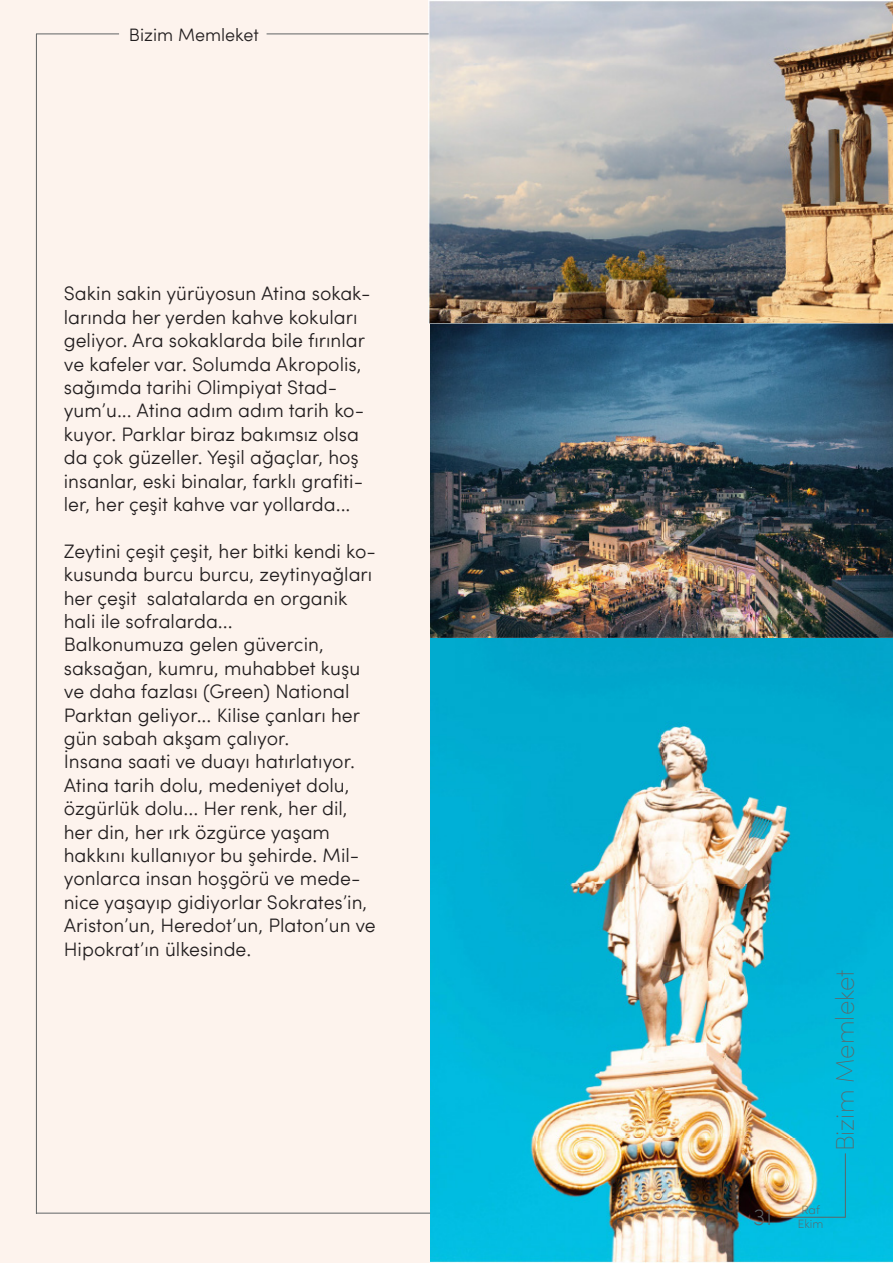
<style>
.page{position:relative;width:893px;height:1263px;background:#fdf3ed}
.page>*{position:absolute;margin:0;border:0;box-sizing:border-box;transform-origin:0 0}
.t1{font:200 25.5px "Sofia W03";color:#606465}
.t2{font:200 22.5px "Sofia W03";color:#606465}
.t3{font:300 19.5px/23.4px "Sofia W03";color:#231f20}
.t4{font:300 18px "Sofia W03";color:#231f20}
.t5{font:200 12px "Sofia W03";color:#606465}
</style>
<div class="page">
<img style="left:430px;top:637px;width:463px;height:626px">
<hr style="left:781px;top:1217px;width:64px;height:1px;background:#606465">
<hr style="left:845px;top:1153px;width:1px;height:64px;background:#606465">
<img style="left:429px;top:0;width:464px;height:637px">
<hr style="left:36px;top:34px;width:83px;height:1px;background:#606465">
<hr style="left:36px;top:34px;width:1px;height:1180px;background:#606465">
<hr style="left:36px;top:1213px;width:394px;height:1px;background:#606465">
<hr style="left:267px;top:34px;width:162px;height:1px;background:#606465">
<p class="t4" style="left:129px;top:21px;width:132px">Bizim Memleket</p>
<p class="t3" style="left:64px;top:281px;width:308px">Sakin sakin yürüyosun Atina sokak&shy;larında her yerden kahve kokuları geliyor. Ara sokaklarda bile fırınlar ve kafeler var. Solumda Akropolis, sağımda tarihi Olimpiyat Stad&shy;yum’u... Atina adım adım tarih ko&shy;kuyor. Parklar biraz bakımsız olsa da çok güzeller. Yeşil ağaçlar, hoş insanlar, eski binalar, farklı grafiti&shy;ler, her çeşit kahve var yollarda...</p>
<p class="t3" style="left:64px;top:538px;width:314px">Zeytini çeşit çeşit, her bitki kendi ko&shy;kusunda burcu burcu, zeytinyağları her çeşit salatalarda en organik hali ile sofralarda...<br>Balkonumuza gelen güvercin, saksağan, kumru, muhabbet kuşu ve daha fazlası (Green) National Parktan geliyor... Kilise çanları her gün sabah akşam çalıyor.<br>İnsana saati ve duayı hatırlatıyor.<br>Atina tarih dolu, medeniyet dolu, özgürlük dolu... Her renk, her dil, her din, her ırk özgürce yaşam hakkını kullanıyor bu şehirde. Mil&shy;yonlarca insan hoşgörü ve mede&shy;nice yaşayıp gidiyorlar Sokrates’in, Ariston’un, Heredot’un, Platon’un ve Hipokrat’ın ülkesinde.</p>
<p class="t1" style="left:828px;top:1151px;width:183px;rotate:-90deg">Bizim Memleket</p>
<p class="t5" style="left:802px;top:1201px;width:20px">Raf</p>
<p class="t2" style="left:753px;top:1202px;width:21px">31</p>
<p class="t5" style="left:798px;top:1215px;width:27px">Ekim</p>
</div>
